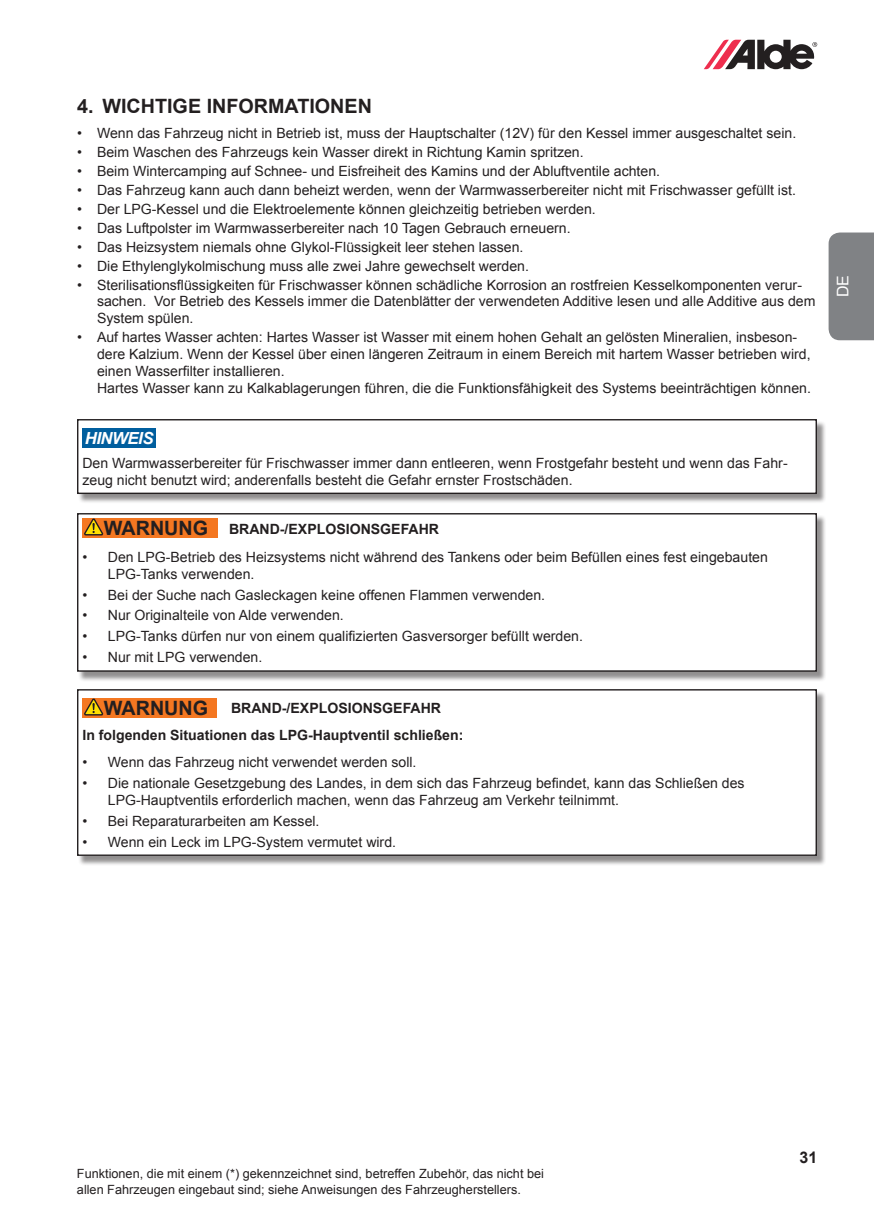
<style>
.page{position:relative;width:874px;height:1225px;background:#fff}
.page>*{position:absolute;margin:0;border:0;box-sizing:border-box;transform-origin:0 0}
.t1{font:700 19.8px/26.8px "Arial";color:#231f20}
.t2{font:700 19px "Arial";color:#231f20}
.t3{font:italic 700 16.6px "Arial";letter-spacing:-.025em;color:#fff}
.t4{font:700 16px "Arial";color:#231f20}
.t5{font:16px "Arial";color:#fff}
.t6{font:14px/17px "Arial";color:#231f20}
.t7{font:700 14px/27.2px "Arial";color:#231f20}
.t8{font:12.6px/15.2px "Arial";color:#231f20}
</style>
<div class="page">
<svg style="left:704px;top:40px;width:112px;height:29px"></svg>
<div style="left:828px;top:232px;width:45px;height:108px;background:#808285"></div>
<div style="left:79px;top:420px;width:747px;height:84px;background:#231f20;opacity:.5"></div>
<div style="left:78px;top:420px;width:737px;height:73px;background:#fff"></div>
<div style="left:82px;top:428px;width:74px;height:20px;background:#005e9e"></div>
<div style="left:77px;top:419px;width:739px;height:75px;border:1px solid #231f20"></div>
<div style="left:79px;top:514px;width:747px;height:167px;background:#231f20;opacity:.5"></div>
<div style="left:78px;top:514px;width:737px;height:157px;background:#fff"></div>
<div style="left:82px;top:518px;width:136px;height:20px;background:#f47721"></div>
<svg style="left:84px;top:518px;width:20px;height:18px"></svg>
<div style="left:77px;top:513px;width:739px;height:159px;border:1px solid #231f20"></div>
<div style="left:79px;top:690px;width:747px;height:175px;background:#231f20;opacity:.5"></div>
<div style="left:78px;top:690px;width:737px;height:165px;background:#fff"></div>
<div style="left:82px;top:698px;width:135px;height:20px;background:#f47721"></div>
<svg style="left:84px;top:698px;width:20px;height:18px"></svg>
<div style="left:77px;top:689px;width:739px;height:167px;border:1px solid #231f20"></div>
<h1 class="t1" style="left:77px;top:94px;width:296px">4. WICHTIGE INFORMATIONEN</h1>
<p class="t6" style="left:77px;top:125px;width:720px">• Wenn das Fahrzeug nicht in Betrieb ist, muss der Hauptschalter (12V) für den Kessel immer ausgeschaltet sein.</p>
<p class="t6" style="left:77px;top:144px;width:508px">• Beim Waschen des Fahrzeugs kein Wasser direkt in Richtung Kamin spritzen.</p>
<p class="t6" style="left:77px;top:163px;width:584px">• Beim Wintercamping auf Schnee- und Eisfreiheit des Kamins und der Abluftventile achten.</p>
<p class="t6" style="left:77px;top:182px;width:720px">• Das Fahrzeug kann auch dann beheizt werden, wenn der Warmwasserbereiter nicht mit Frischwasser gefüllt ist.</p>
<p class="t6" style="left:77px;top:201px;width:520px">• Der LPG-Kessel und die Elektroelemente können gleichzeitig betrieben werden.</p>
<p class="t6" style="left:77px;top:219px;width:495px">• Das Luftpolster im Warmwasserbereiter nach 10 Tagen Gebrauch erneuern.</p>
<p class="t6" style="left:77px;top:238px;width:448px">• Das Heizsystem niemals ohne Glykol-Flüssigkeit leer stehen lassen.</p>
<p class="t6" style="left:77px;top:257px;width:453px">• Die Ethylenglykolmischung muss alle zwei Jahre gewechselt werden.</p>
<p class="t6" style="left:97px;top:276px;width:719px;text-indent:-20px">• Sterilisationsflüssigkeiten für Frischwasser können schädliche Korrosion an rostfreien Kesselkomponenten verur&shy;sachen. Vor Betrieb des Kessels immer die Datenblätter der verwendeten Additive lesen und alle Additive aus dem<br>System spülen.</p>
<p class="t6" style="left:97px;top:329px;width:715px;text-indent:-20px">• Auf hartes Wasser achten: Hartes Wasser ist Wasser mit einem hohen Gehalt an gelösten Mineralien, insbeson&shy;dere Kalzium. Wenn der Kessel über einen längeren Zeitraum in einem Bereich mit hartem Wasser betrieben wird, einen Wasserfilter installieren.<br>Hartes Wasser kann zu Kalkablagerungen führen, die die Funktionsfähigkeit des Systems beeinträchtigen können.</p>
<p class="t3" style="left:85px;top:427px;width:70px">HINWEIS</p>
<p class="t6" style="left:82px;top:454px;width:706px">Den Warmwasserbereiter für Frischwasser immer dann entleeren, wenn Frostgefahr besteht und wenn das Fahr&shy;zeug nicht benutzt wird; anderenfalls besteht die Gefahr ernster Frostschäden.</p>
<h1 class="t1" style="left:104px;top:515px;width:106px;line-height:26px">WARNUNG<br>VARNING</h1>
<h2 class="t2" style="left:105px;top:567px;width:162px">AVERTISSEMENT</h2>
<h1 class="t1" style="left:104px;top:595px;width:110px">WARNUNG<br>ADVARSEL<br>VAROITUS</h1>
<p class="t7" style="left:229px;top:515px;width:211px">BRAND-/EXPLOSIONSGEFAHR</p>
<p class="t6" style="left:108px;top:548px;width:661px;text-indent:-25px">• Den LPG-Betrieb des Heizsystems nicht während des Tankens oder beim Befüllen eines fest eingebauten<br>LPG-Tanks verwenden.</p>
<p class="t6" style="left:82px;top:586px;width:464px">• Bei der Suche nach Gasleckagen keine offenen Flammen verwenden.</p>
<p class="t6" style="left:82px;top:607px;width:263px">• Nur Originalteile von Alde verwenden.</p>
<p class="t6" style="left:82px;top:628px;width:502px">• LPG-Tanks dürfen nur von einem qualifizierten Gasversorger befüllt werden.</p>
<p class="t6" style="left:82px;top:649px;width:181px">• Nur mit LPG verwenden.</p>
<h1 class="t1" style="left:104px;top:695px;width:106px;line-height:26px">WARNUNG<br>VARNING</h1>
<h2 class="t2" style="left:105px;top:747px;width:162px">AVERTISSEMENT</h2>
<h1 class="t1" style="left:104px;top:775px;width:110px">WARNUNG<br>ADVARSEL<br>VAROITUS</h1>
<p class="t7" style="left:82px;top:694px;width:382px;text-indent:148px">BRAND-/EXPLOSIONSGEFAHR<br>In folgenden Situationen das LPG-Hauptventil schließen:</p>
<p class="t6" style="left:82px;top:753px;width:335px">• Wenn das Fahrzeug nicht verwendet werden soll.</p>
<p class="t6" style="left:108px;top:774px;width:638px;text-indent:-25px">• Die nationale Gesetzgebung des Landes, in dem sich das Fahrzeug befindet, kann das Schließen des<br>LPG-Hauptventils erforderlich machen, wenn das Fahrzeug am Verkehr teilnimmt.</p>
<p class="t6" style="left:82px;top:812px;width:238px">• Bei Reparaturarbeiten am Kessel.</p>
<p class="t6" style="left:82px;top:833px;width:315px">• Wenn ein Leck im LPG-System vermutet wird.</p>
<h1 class="t1" style="left:105px;top:703px;width:171px;line-height:27.4px">AVVERTENZA<br>WAARSCHUWING</h1>
<p class="t5" style="left:832px;top:297px;width:24px;rotate:-90deg">DE</p>
<p class="t8" style="left:77px;top:1166px;width:468px">Funktionen, die mit einem (*) gekennzeichnet sind, betreffen Zubehör, das nicht bei allen Fahrzeugen eingebaut sind; siehe Anweisungen des Fahrzeugherstellers.</p>
<p class="t4" style="left:799px;top:1146px;width:19px">31</p>
</div>
